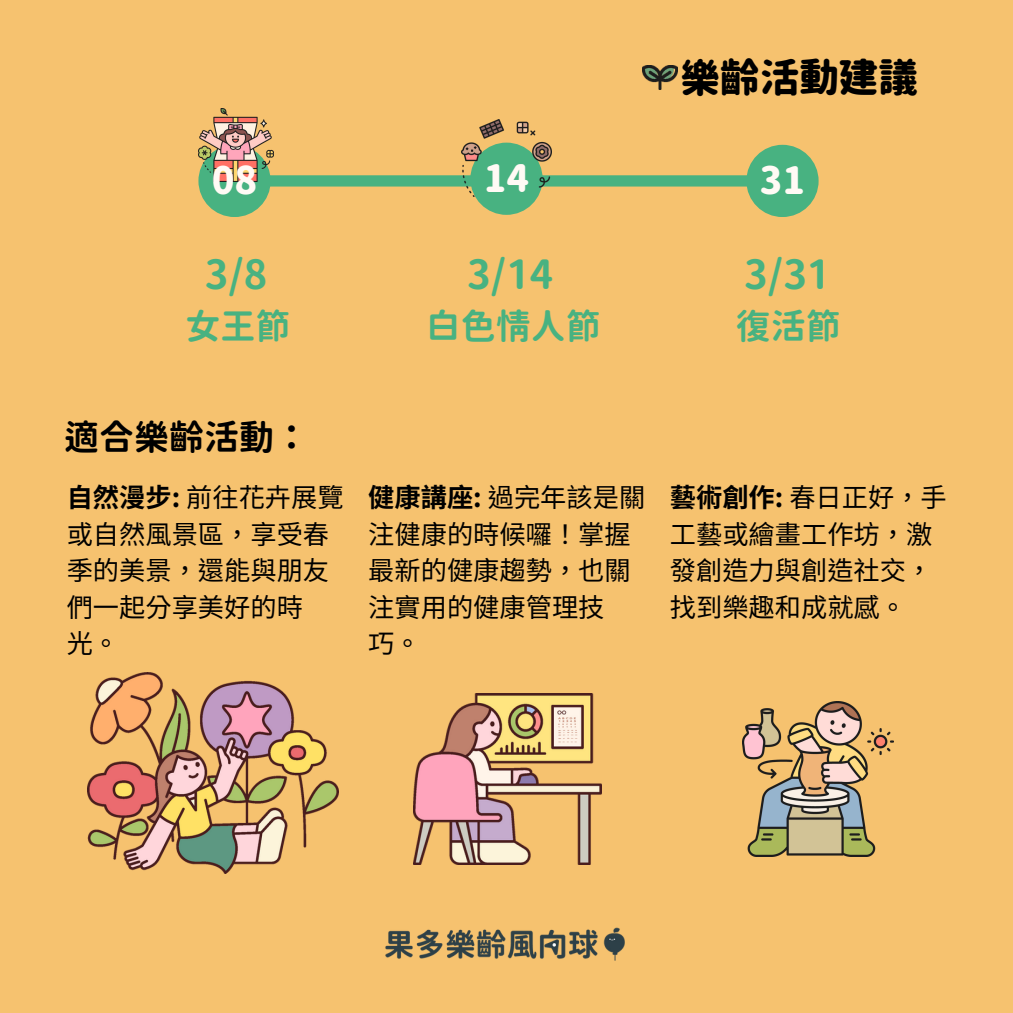
<style>
.page{position:relative;width:1013px;height:1013px;background:#fff}
.page>*{position:absolute;margin:0;border:0;box-sizing:border-box;transform-origin:0 0}
.t1{font:40px "Gen Sen Rounded TW B";color:#48b281}
.t2{font:39.5px "Corporate Logo Rounded";color:#000}
.t3{font:37.5px "Corporate Logo Rounded";color:#fffaf5}
.t4{font:35px "Gen Sen Rounded TW B";color:#48b281}
.t5{font:35px "Gen Sen Rounded TW B";color:#000}
.t6{font:26.25px/36.5px "Noto Sans TC";color:#000}
.s1{font-weight:700}
</style>
<div class="page">
<div style="left:0;top:0;width:1012px;height:1012px;background:#f6c26f"></div>
<img style="left:385px;top:927px;width:240px;height:34px">
<img style="left:642px;top:66px;width:35px;height:23px">
<div style="left:223px;top:175px;width:536px;height:11px;background:#48b281"></div>
<div style="left:198px;top:145px;width:73px;height:72px;background:#48b281;border-radius:50%"></div>
<div style="left:470px;top:143px;width:72px;height:72px;background:#48b281;border-radius:50%"></div>
<div style="left:746px;top:145px;width:72px;height:72px;background:#48b281;border-radius:50%"></div>
<img style="left:88px;top:673px;width:250px;height:200px">
<img style="left:413px;top:693px;width:189px;height:171px">
<img style="left:743px;top:701px;width:151px;height:155px">
<img style="left:198px;top:108px;width:75px;height:73px">
<img style="left:462px;top:120px;width:89px;height:77px">
<h2 class="t2" style="left:680px;top:58px;width:239px">樂齡活動建議</h2>
<p class="t3" style="left:212px;top:162px;width:47px">08</p>
<p class="t3" style="left:483px;top:160px;width:47px">14</p>
<p class="t3" style="left:759px;top:162px;width:47px">31</p>
<p class="t1" style="left:205px;top:254px;width:64px">3/8</p>
<p class="t1" style="left:467px;top:254px;width:88px">3/14</p>
<p class="t1" style="left:744px;top:254px;width:88px">3/31</p>
<p class="t4" style="left:185px;top:308px;width:106px">女王節</p>
<p class="t4" style="left:425px;top:308px;width:176px">白色情人節</p>
<p class="t4" style="left:736px;top:308px;width:106px">復活節</p>
<p class="t5" style="left:64px;top:419px;width:246px">適合樂齡活動：</p>
<p class="t6" style="left:67px;top:477px;width:278px"><span class="s1">自然漫步:</span> 前往花卉展覽或自然風景區，享受春季的美景，還能與朋友們一起分享美好的時<br>光。</p>
<p class="t6" style="left:368px;top:477px;width:278px"><span class="s1">健康講座:</span> 過完年該是關注健康的時候囉！掌握最新的健康趨勢，也關注實用的健康管理技<br>巧。</p>
<h1 class="t6" style="left:670px;top:477px;width:276px"><span class="s1">藝術創作:</span> 春日正好，手工藝或繪畫工作坊，激發創造力與創造社交，找到樂趣和成就感。</h1>
</div>
